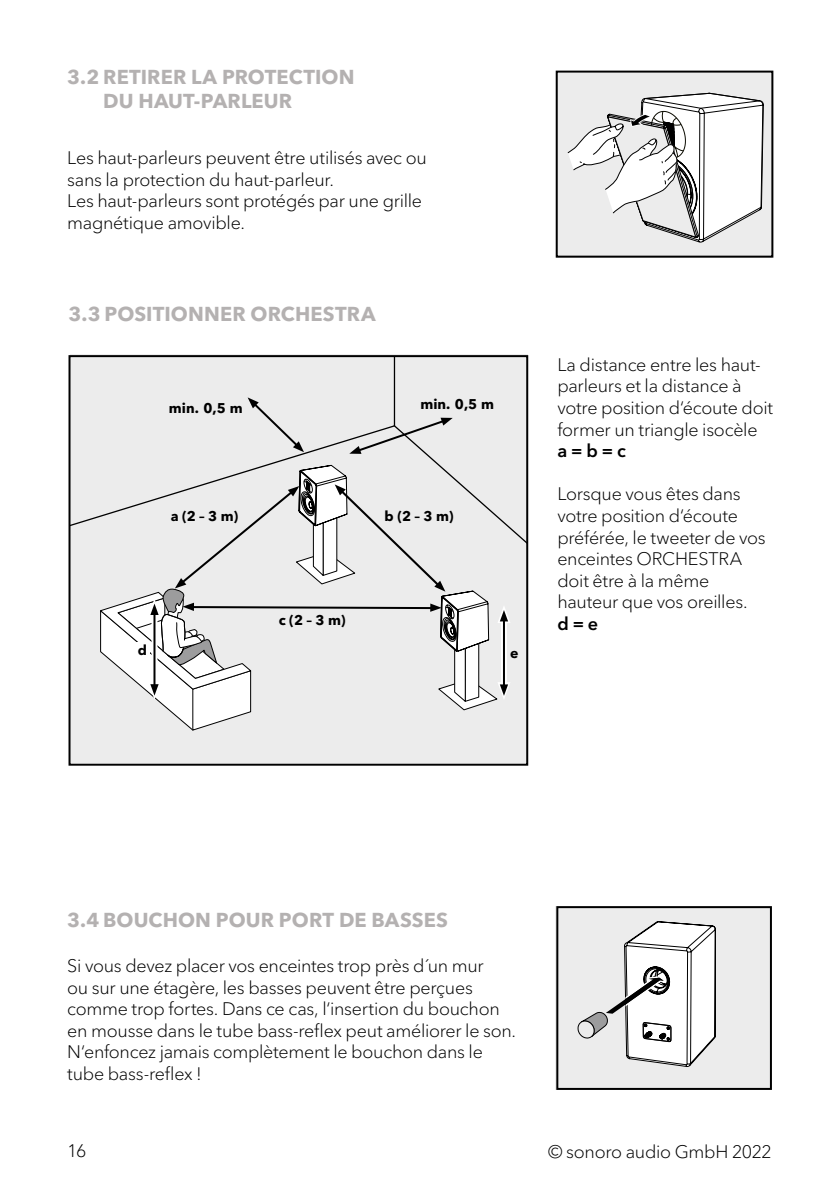
<style>
.page{position:relative;width:840px;height:1191px;background:#fff}
.page>*{position:absolute;margin:0;border:0;box-sizing:border-box;transform-origin:0 0}
.t1{font:700 20px/24px "Avenir Next LT Pro";letter-spacing:.005em;color:#b4b1b1}
.t2{font:300 18px/21.6px "Avenir Next LT Pro";letter-spacing:-.015em;color:#000}
.t3{font:600 18px "Avenir Next LT Pro";color:#000}
.t4{font:700 14px "Avenir Next LT Pro";color:#000}
</style>
<div class="page">
<div style="left:70px;top:354px;width:457px;height:409px;background:#ececec"></div>
<div style="left:68px;top:355px;width:460px;height:410px;border:2px solid #000"></div>
<svg style="left:247px;top:397px;width:57px;height:55px"></svg>
<svg style="left:349px;top:418px;width:103px;height:36px"></svg>
<svg style="left:99px;top:464px;width:411px;height:267px"></svg>
<div style="left:555px;top:905px;width:215px;height:184px;background:#ececec"></div>
<svg style="left:577px;top:921px;width:138px;height:146px"></svg>
<div style="left:556px;top:906px;width:215px;height:184px;border:2px solid #000"></div>
<div style="left:556px;top:73px;width:215px;height:184px;background:#ececec"></div>
<div style="left:555px;top:71px;width:218px;height:187px;border:2px solid #000"></div>
<svg style="left:567px;top:93px;width:196px;height:149px"></svg>
<p class="t1" style="left:103px;top:65px;width:252px;text-indent:-36px">3.2 RETIRER LA PROTECTION<br>DU HAUT-PARLEUR</p>
<p class="t2" style="left:67px;top:146px;width:361px">Les haut-parleurs peuvent être utilisés avec ou sans la protection du haut-parleur.<br>Les haut-parleurs sont protégés par une grille magnétique amovible.</p>
<p class="t1" style="left:68px;top:302px;width:308px">3.3 POSITIONNER ORCHESTRA</p>
<p class="t4" style="left:169px;top:399px;width:75px">min. 0,5 m</p>
<p class="t4" style="left:420px;top:395px;width:75px">min. 0,5 m</p>
<p class="t4" style="left:170px;top:507px;width:69px">a (2 – 3 m)</p>
<p class="t4" style="left:384px;top:507px;width:70px">b (2 – 3 m)</p>
<p class="t4" style="left:278px;top:611px;width:68px">c (2 – 3 m)</p>
<p class="t4" style="left:138px;top:641px;width:11px">d</p>
<p class="t4" style="left:510px;top:644px;width:10px">e</p>
<p class="t2" style="left:557px;top:353px;width:217px">La distance entre les haut&shy;parleurs et la distance à votre position d‘écoute doit former un triangle isocèle</p>
<p class="t3" style="left:557px;top:440px;width:70px">a = b = c</p>
<p class="t2" style="left:557px;top:482px;width:210px">Lorsque vous êtes dans votre position d‘écoute préférée, le tweeter de vos enceintes ORCHESTRA doit être à la même hauteur que vos oreilles.</p>
<p class="t3" style="left:557px;top:613px;width:42px">d = e</p>
<p class="t1" style="left:67px;top:907px;width:382px">3.4 BOUCHON POUR PORT DE BASSES</p>
<p class="t2" style="left:67px;top:954px;width:450px">Si vous devez placer vos enceintes trop près d´un mur<br>ou sur une étagère, les basses peuvent être perçues comme trop fortes. Dans ce cas, l‘insertion du bouchon en mousse dans le tube bass-reflex peut améliorer le son.<br>N‘enfoncez jamais complètement le bouchon dans le tube bass-reflex !</p>
<p class="t2" style="left:67px;top:1138px;width:21px">16</p>
<p class="t2" style="left:548px;top:1140px;width:225px">© sonoro audio GmbH 2022</p>
</div>
